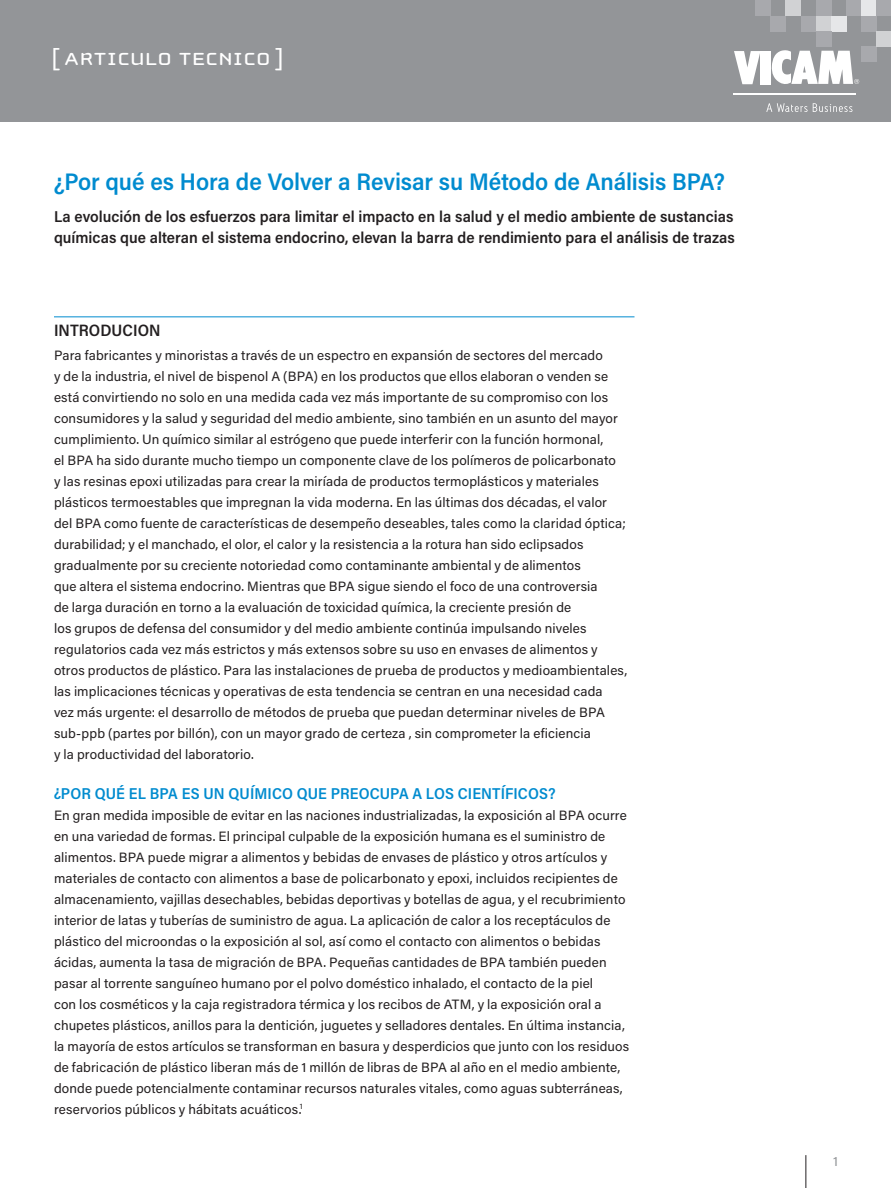
<style>
.page{position:relative;width:891px;height:1188px;background:#fff}
.page>*{position:absolute;margin:0;border:0;box-sizing:border-box;transform-origin:0 0}
.t1{font:25.5px "Cholla Unicase";letter-spacing:.025em;color:#fff;scale:1.1 1}
.t2{font:600 24px "Acumin Pro Semi Cond";letter-spacing:-.005em;color:#008bcf}
.t3{font:600 16.5px "Acumin Pro Semi Cond";letter-spacing:.005em;color:#231f20}
.t4{font:600 15.75px/21px "Acumin Pro Semi Cond";color:#231f20}
.t5{font:600 15.75px "Acumin Pro Semi Cond";letter-spacing:.005em;color:#008bcf}
.t6{font:13.5px/21px "Acumin Pro";letter-spacing:.01em;color:#231f20}
.t7{font:13.5px "Acumin Pro";color:#939598}
</style>
<div class="page">
<div style="left:0;top:0;width:891px;height:122px;background:#939598"></div>
<div style="left:755px;top:0;width:15px;height:16px;background:#a8a9ad"></div>
<div style="left:861px;top:47px;width:15px;height:15px;background:#a8a9ad"></div>
<div style="left:770px;top:16px;width:16px;height:15px;background:#a8a9ad"></div>
<div style="left:786px;top:0;width:15px;height:16px;background:#d1d2d4"></div>
<div style="left:801px;top:16px;width:15px;height:15px;background:#a8a9ad"></div>
<div style="left:816px;top:16px;width:16px;height:15px;background:#d1d2d4"></div>
<div style="left:832px;top:16px;width:15px;height:15px;background:#e6e7e9"></div>
<div style="left:816px;top:0;width:16px;height:16px;background:#a8a9ad"></div>
<div style="left:816px;top:31px;width:16px;height:16px;background:#a8a9ad"></div>
<div style="left:861px;top:0;width:15px;height:16px;background:#e6e7e9"></div>
<div style="left:847px;top:0;width:14px;height:16px;background:#a8a9ad"></div>
<div style="left:876px;top:0;width:15px;height:16px;background:#a8a9ad"></div>
<div style="left:861px;top:16px;width:15px;height:15px;background:#a8a9ad"></div>
<div style="left:876px;top:31px;width:15px;height:16px;background:#d1d2d4"></div>
<hr style="left:806px;top:1155px;width:1px;height:33px;background:#231f20">
<hr style="left:733px;top:94px;width:123px;height:1px;background:#fff">
<svg style="left:734px;top:51px;width:26px;height:33px"></svg>
<div style="left:760px;top:51px;width:11px;height:33px;background:#fff"></div>
<svg style="left:771px;top:50px;width:88px;height:34px"></svg>
<svg style="left:766px;top:103px;width:87px;height:9px"></svg>
<hr style="left:54px;top:316px;width:580px;height:1px;background:#008bcf">
<h1 class="t1" style="left:51px;top:46px;width:213px">[ ARTICULO TECNICO ]</h1>
<h2 class="t2" style="left:54px;top:165px;width:672px">¿Por qué es Hora de Volver a Revisar su Método de Análisis BPA?</h2>
<p class="t4" style="left:54px;top:205px;width:682px">La evolución de los esfuerzos para limitar el impacto en la salud y el medio ambiente de sustancias químicas que alteran el sistema endocrino, elevan la barra de rendimiento para el análisis de trazas</p>
<p class="t3" style="left:54px;top:319px;width:108px">INTRODUCION</p>
<p class="t6" style="left:54px;top:344px;width:575px">Para fabricantes y minoristas a través de un espectro en expansión de sectores del mercado<br>y de la industria, el nivel de bispenol A (BPA) en los productos que ellos elaboran o venden se está convirtiendo no solo en una medida cada vez más importante de su compromiso con los consumidores y la salud y seguridad del medio ambiente, sino también en un asunto del mayor cumplimiento. Un químico similar al estrógeno que puede interferir con la función hormonal,<br>el BPA ha sido durante mucho tiempo un componente clave de los polímeros de policarbonato<br>y las resinas epoxi utilizadas para crear la miríada de productos termoplásticos y materiales plásticos termoestables que impregnan la vida moderna. En las últimas dos décadas, el valor del BPA como fuente de características de desempeño deseables, tales como la claridad óptica; durabilidad; y el manchado, el olor, el calor y la resistencia a la rotura han sido eclipsados gradualmente por su creciente notoriedad como contaminante ambiental y de alimentos<br>que altera el sistema endocrino. Mientras que BPA sigue siendo el foco de una controversia<br>de larga duración en torno a la evaluación de toxicidad química, la creciente presión de<br>los grupos de defensa del consumidor y del medio ambiente continúa impulsando niveles regulatorios cada vez más estrictos y más extensos sobre su uso en envases de alimentos y otros productos de plástico. Para las instalaciones de prueba de productos y medioambientales, las implicaciones técnicas y operativas de esta tendencia se centran en una necesidad cada<br>vez más urgente: el desarrollo de métodos de prueba que puedan determinar niveles de BPA sub-ppb (partes por billón), con un mayor grado de certeza , sin comprometer la eficiencia<br>y la productividad del laboratorio.</p>
<p class="t5" style="left:54px;top:782px;width:503px">¿POR QUÉ EL BPA ES UN QUÍMICO QUE PREOCUPA A LOS CIENTÍFICOS?</p>
<p class="t6" style="left:54px;top:804px;width:577px">En gran medida imposible de evitar en las naciones industrializadas, la exposición al BPA ocurre en una variedad de formas. El principal culpable de la exposición humana es el suministro de alimentos. BPA puede migrar a alimentos y bebidas de envases de plástico y otros artículos y materiales de contacto con alimentos a base de policarbonato y epoxi, incluidos recipientes de almacenamiento, vajillas desechables, bebidas deportivas y botellas de agua, y el recubrimiento interior de latas y tuberías de suministro de agua. La aplicación de calor a los receptáculos de plástico del microondas o la exposición al sol, así como el contacto con alimentos o bebidas ácidas, aumenta la tasa de migración de BPA. Pequeñas cantidades de BPA también pueden pasar al torrente sanguíneo humano por el polvo doméstico inhalado, el contacto de la piel<br>con los cosméticos y la caja registradora térmica y los recibos de ATM, y la exposición oral a chupetes plásticos, anillos para la dentición, juguetes y selladores dentales. En última instancia, la mayoría de estos artículos se transforman en basura y desperdicios que junto con los residuos de fabricación de plástico liberan más de 1 millón de libras de BPA al año en el medio ambiente, donde puede potencialmente contaminar recursos naturales vitales, como aguas subterráneas, reservorios públicos y hábitats acuáticos.<sup>1</sup></p>
<p class="t7" style="left:833px;top:1151px;width:6px">1</p>
</div>
